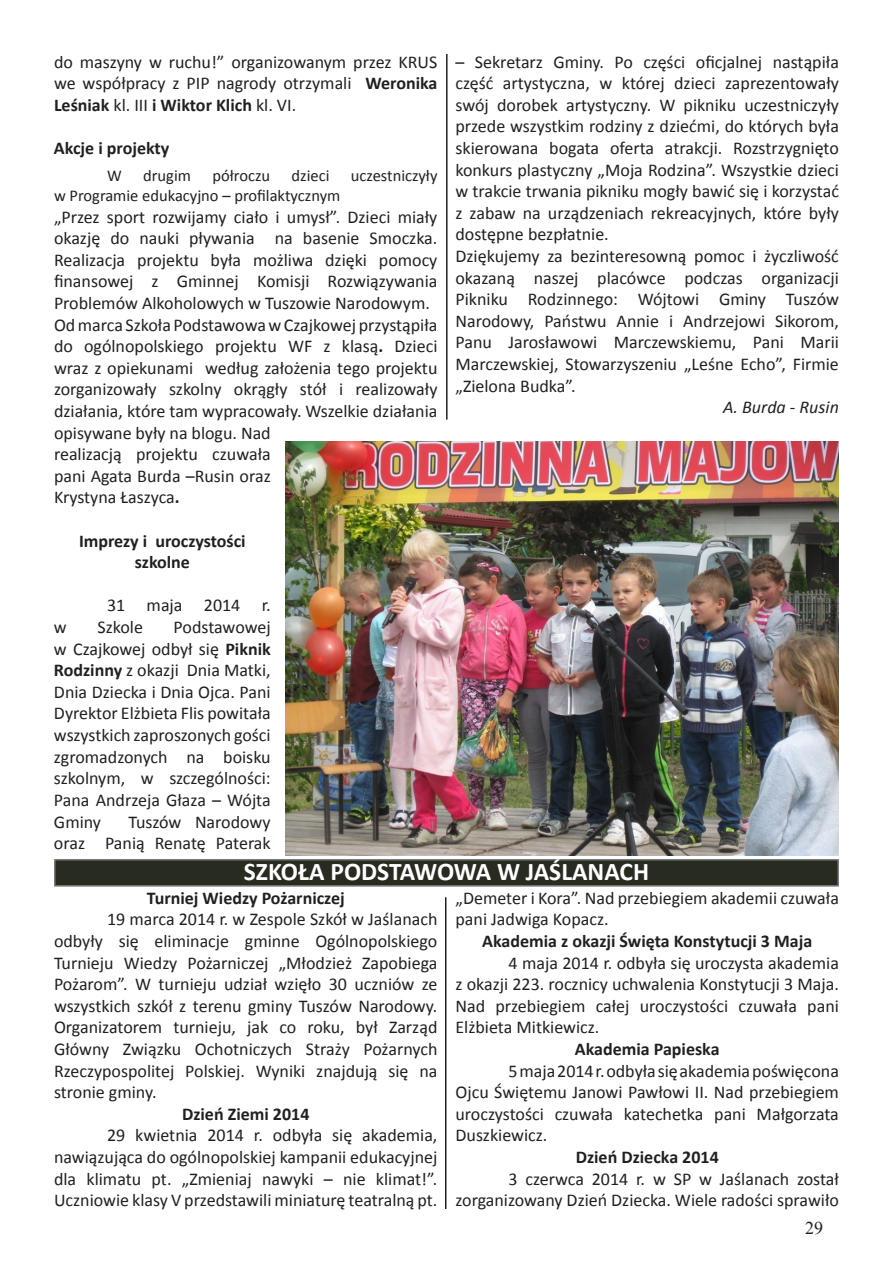
<style>
.page{position:relative;width:893px;height:1263px;background:#fff}
.page>*{position:absolute;margin:0;border:0;box-sizing:border-box;transform-origin:0 0}
.t1{font:700 25.5px "Calibri";color:#fff}
.t2{font:18px/21.6px "Calibri";color:#231f20;text-align:justify}
.t3{font:700 18px/21.6px "Calibri";color:#231f20;text-align:center}
.t4{font:italic 18px "Calibri";color:#231f20}
.t5{font:18px "Times New Roman";color:#231f20}
.t6{font:16.5px "Calibri";color:#231f20}
.s1{font-weight:700}
</style>
<div class="page">
<img style="left:286px;top:441px;width:553px;height:415px">
<div style="left:54px;top:859px;width:785px;height:28px;background:#272b20;border:2px solid #797b7e"></div>
<hr style="left:446px;top:54px;width:2px;height:366px;background:#231f20">
<hr style="left:445px;top:897px;width:1px;height:312px;background:#231f20">
<p class="t2" style="left:54px;top:50px;width:385px">do maszyny w ruchu!” organizowanym przez KRUS we współpracy z PIP nagrody otrzymali <span class="s1">Weronika Leśniak</span> kl. III <span class="s1">i Wiktor Klich</span> kl. VI.</p>
<p class="t3" style="left:54px;top:136px;width:117px">Akcje i projekty</p>
<p class="t6" style="left:107px;top:165px;width:16px">W</p>
<p class="t6" style="left:143px;top:165px;width:49px">drugim</p>
<p class="t6" style="left:212px;top:165px;width:59px">półroczu</p>
<p class="t6" style="left:292px;top:165px;width:39px">dzieci</p>
<p class="t6" style="left:351px;top:165px;width:88px">uczestniczyły</p>
<p class="t6" style="left:54px;top:185px;width:288px">w Programie edukacyjno – profilaktycznym</p>
<p class="t2" style="left:54px;top:205px;width:385px;text-align:left">„Przez sport rozwijamy ciało i umysł”. Dzieci miały okazję do nauki pływania na basenie Smoczka.<br>Realizacja projektu była możliwa dzięki pomocy finansowej z Gminnej Komisji Rozwiązywania Problemów Alkoholowych w Tuszowie Narodowym.<br>Od marca Szkoła Podstawowa w Czajkowej przystąpiła do ogólnopolskiego projektu WF z klasą<span class="s1">.</span> Dzieci wraz z opiekunami według założenia tego projektu zorganizowały szkolny okrągły stół i realizowały działania, które tam wypracowały. Wszelkie działania opisywane były na blogu. Nad<br>realizacją projektu czuwała<br>pani Agata Burda –Rusin oraz<br>Krystyna Łaszyca<span class="s1">.</span></p>
<p class="t3" style="left:79px;top:529px;width:168px">Imprezy i uroczystości szkolne</p>
<p class="t2" style="left:107px;top:594px;width:165px">31 maja 2014 r.</p>
<p class="t2" style="left:54px;top:615px;width:14px">w</p>
<p class="t2" style="left:97px;top:615px;width:47px">Szkole</p>
<p class="t2" style="left:54px;top:615px;width:218px;text-indent:120px">Podstawowej w Czajkowej odbył się <span class="s1">Piknik Rodzinny</span> z okazji Dnia Matki, Dnia Dziecka i Dnia Ojca. Pani Dyrektor Elżbieta Flis powitała wszystkich zaproszonych gości zgromadzonych na boisku szkolnym, w szczególności:<br>Pana Andrzeja Głaza – Wójta Gminy</p>
<p class="t2" style="left:54px;top:810px;width:218px;text-align:right">Tuszów Narodowy<br>oraz Panią Renatę Paterak</p>
<p class="t2" style="left:455px;top:50px;width:385px;text-align:left">– Sekretarz Gminy. Po części oficjalnej nastąpiła część artystyczna, w której dzieci zaprezentowały swój dorobek artystyczny. W pikniku uczestniczyły przede wszystkim rodziny z dziećmi, do których była skierowana bogata oferta atrakcji. Rozstrzygnięto konkurs plastyczny „Moja Rodzina”. Wszystkie dzieci w trakcie trwania pikniku mogły bawić się i korzystać z zabaw na urządzeniach rekreacyjnych, które były dostępne bezpłatnie.<br>Dziękujemy za bezinteresowną pomoc i życzliwość okazaną naszej placówce podczas organizacji Pikniku Rodzinnego: Wójtowi Gminy Tuszów Narodowy, Państwu Annie i Andrzejowi Sikorom, Panu Jarosławowi Marczewskiemu, Pani Marii Marczewskiej, Stowarzyszeniu „Leśne Echo”, Firmie „Zielona Budka”.</p>
<p class="t4" style="left:723px;top:396px;width:117px">A. Burda - Rusin</p>
<h1 class="t1" style="left:244px;top:856px;width:407px">SZKOŁA PODSTAWOWA W JAŚLANACH</h1>
<p class="t3" style="left:147px;top:886px;width:200px">Turniej Wiedzy Pożarniczej</p>
<p class="t2" style="left:54px;top:908px;width:385px;text-indent:53px">19 marca 2014 r. w Zespole Szkół w Jaślanach odbyły się eliminacje gminne Ogólnopolskiego Turnieju Wiedzy Pożarniczej „Młodzież Zapobiega Pożarom”. W turnieju udział wzięło 30 uczniów ze wszystkich szkół z terenu gminy Tuszów Narodowy.<br>Organizatorem turnieju, jak co roku, był Zarząd Główny Związku Ochotniczych Straży Pożarnych Rzeczypospolitej Polskiej. Wyniki znajdują się na stronie gminy.</p>
<p class="t3" style="left:182px;top:1102px;width:129px">Dzień Ziemi 2014</p>
<p class="t2" style="left:54px;top:1124px;width:385px;text-indent:53px">29 kwietnia 2014 r. odbyła się akademia, nawiązująca do ogólnopolskiej kampanii edukacyjnej dla klimatu pt. „Zmieniaj nawyki – nie klimat!”.<br>Uczniowie klasy V przedstawili miniaturę teatralną pt.</p>
<p class="t2" style="left:455px;top:886px;width:385px">„Demeter i Kora”. Nad przebiegiem akademii czuwała pani Jadwiga Kopacz.</p>
<p class="t3" style="left:482px;top:929px;width:332px">Akademia z okazji Święta Konstytucji 3 Maja</p>
<p class="t2" style="left:455px;top:951px;width:385px;text-indent:53px">4 maja 2014 r. odbyła się uroczysta akademia z okazji 223. rocznicy uchwalenia Konstytucji 3 Maja.<br>Nad przebiegiem całej uroczystości czuwała pani Elżbieta Mitkiewicz.</p>
<p class="t3" style="left:575px;top:1037px;width:146px">Akademia Papieska</p>
<p class="t2" style="left:455px;top:1059px;width:385px;text-indent:53px">5 maja 2014 r. odbyła się akademia poświęcona Ojcu Świętemu Janowi Pawłowi II. Nad przebiegiem uroczystości czuwała katechetka pani Małgorzata Duszkiewicz.</p>
<p class="t3" style="left:576px;top:1145px;width:145px">Dzień Dziecka 2014</p>
<p class="t2" style="left:455px;top:1167px;width:385px;text-align:right">3 czerwca 2014 r. w SP w Jaślanach został zorganizowany Dzień Dziecka. Wiele radości sprawiło</p>
<p class="t5" style="left:805px;top:1216px;width:19px">29</p>
</div>
